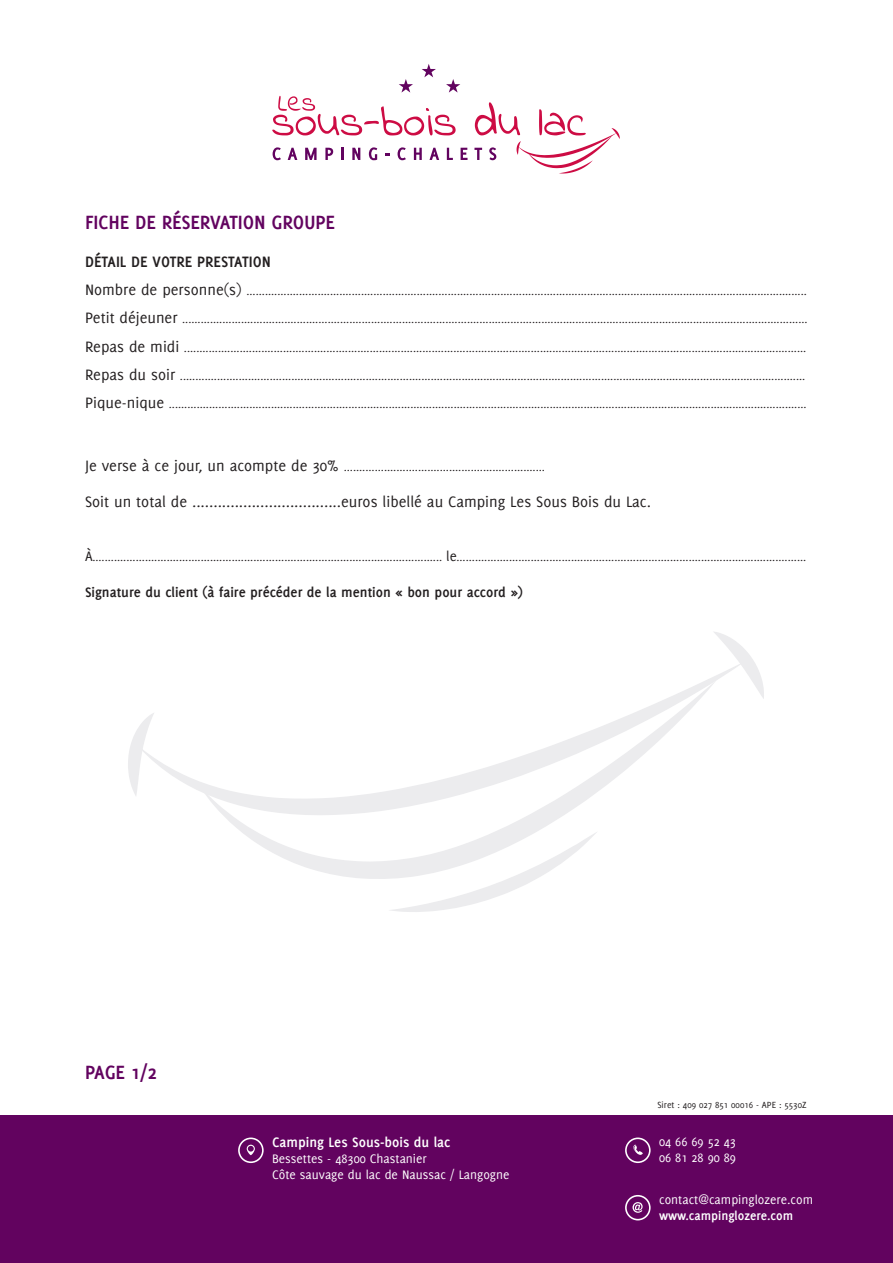
<style>
.page{position:relative;width:893px;height:1263px;background:#fff}
.page>*{position:absolute;margin:0;border:0;box-sizing:border-box;transform-origin:0 0}
.t1{font:700 21px "Delicious";letter-spacing:-.01em;color:#62035f}
.t2{font:16.5px "Delicious";color:#231f20}
.t3{font:700 16.5px "Delicious";color:#231f20}
.t4{font:700 15px "Delicious";color:#231f20}
.t5{font:700 15px "Delicious";color:#fff}
.t6{font:13.5px/16.2px "Delicious";color:#fff}
.t7{font:700 13.5px "Delicious";color:#fff}
.t8{font:italic 12px "Delicious";color:#231f20}
.t9{font:12px "Delicious";color:#231f20}
.t10{font:9.75px "Delicious";color:#231f20}
.s1{font-style:normal;font-size:16.5px}
.s2{font-size:16.5px}
.s3{font-style:normal;font-size:15px}
</style>
<div class="page">
<svg style="left:128px;top:713px;width:27px;height:83px"></svg>
<svg style="left:713px;top:632px;width:51px;height:67px"></svg>
<svg style="left:199px;top:679px;width:518px;height:200px"></svg>
<svg style="left:388px;top:831px;width:210px;height:81px"></svg>
<div style="left:0;top:1115px;width:893px;height:148px;background:#62035f"></div>
<svg style="left:238px;top:1137px;width:26px;height:26px"></svg>
<svg style="left:625px;top:1137px;width:26px;height:26px"></svg>
<svg style="left:625px;top:1195px;width:26px;height:25px"></svg>
<svg style="left:273px;top:147px;width:8px;height:13px"></svg>
<svg style="left:288px;top:148px;width:9px;height:12px"></svg>
<svg style="left:305px;top:148px;width:12px;height:12px"></svg>
<svg style="left:325px;top:148px;width:8px;height:12px"></svg>
<svg style="left:341px;top:148px;width:3px;height:12px"></svg>
<svg style="left:352px;top:148px;width:8px;height:12px"></svg>
<svg style="left:369px;top:147px;width:8px;height:13px"></svg>
<svg style="left:398px;top:147px;width:8px;height:13px"></svg>
<svg style="left:414px;top:148px;width:8px;height:12px"></svg>
<svg style="left:429px;top:148px;width:10px;height:12px"></svg>
<svg style="left:447px;top:148px;width:6px;height:12px"></svg>
<svg style="left:461px;top:148px;width:6px;height:12px"></svg>
<svg style="left:272px;top:64px;width:188px;height:71px"></svg>
<svg style="left:474px;top:102px;width:146px;height:72px"></svg>
<h1 class="t1" style="left:85px;top:210px;width:252px">FICHE DE RéSERVATION GROUPE</h1>
<h2 class="t3" style="left:85px;top:252px;width:187px">DÉTAIL DE VOTRE PRESTATION</h2>
<p class="t8" style="left:85px;top:284px;width:724px"><span class="s1">Nombre de personne(s)</span> .....................................................................................................................................................................................</p>
<p class="t8" style="left:85px;top:313px;width:724px"><span class="s1">Petit déjeuner</span> ..........................................................................................................................................................................................................</p>
<p class="t8" style="left:85px;top:341px;width:723px"><span class="s1">Repas de midi</span> .........................................................................................................................................................................................................</p>
<p class="t8" style="left:85px;top:369px;width:722px"><span class="s1">Repas du soir</span> ..........................................................................................................................................................................................................</p>
<p class="t8" style="left:85px;top:398px;width:723px"><span class="s1">Pique-nique</span> ..............................................................................................................................................................................................................</p>
<p class="t9" style="left:85px;top:460px;width:461px"><span class="s2">Je verse à ce jour, un acompte de 30%</span> .................................................................</p>
<h2 class="t2" style="left:85px;top:493px;width:567px">Soit un total de ...................................euros libellé au Camping Les Sous Bois du Lac.</h2>
<p class="t8" style="left:85px;top:551px;width:723px"><span class="s3">À</span>................................................................................................................. <span class="s3">le</span>.................................................................................................................</p>
<p class="t4" style="left:85px;top:584px;width:439px">Signature du client (à faire précéder de la mention « bon pour accord »)</p>
<h1 class="t1" style="left:85px;top:1060px;width:73px">PAGE 1/2</h1>
<p class="t5" style="left:272px;top:1133px;width:180px">Camping Les Sous-bois du lac</p>
<p class="t6" style="left:272px;top:1150px;width:239px">Bessettes - 48300 Chastanier<br>Côte sauvage du lac de Naussac / Langogne</p>
<p class="t10" style="left:657px;top:1099px;width:151px">Siret : 409 027 851 00016 - APE : 5530Z</p>
<p class="t6" style="left:659px;top:1133px;width:78px">04 66 69 52 43<br>06 81 28 90 89</p>
<p class="t6" style="left:659px;top:1191px;width:156px">contact@campinglozere.com</p>
<p class="t7" style="left:659px;top:1207px;width:135px">www.campinglozere.com</p>
</div>
